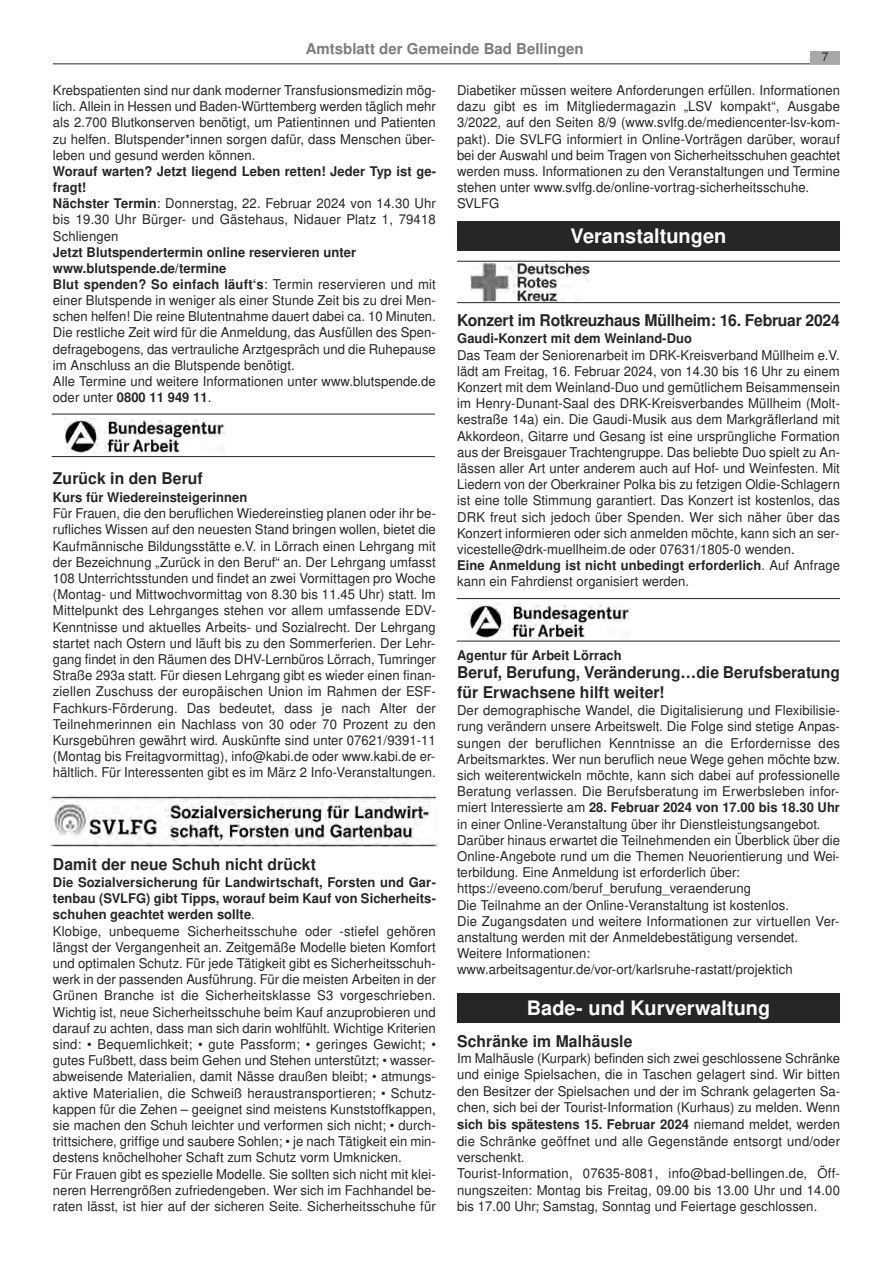
<style>
.page{position:relative;width:893px;height:1263px;background:#fff}
.page>*{position:absolute;margin:0;border:0;box-sizing:border-box;transform-origin:0 0}
.t1{font:700 19.95px "Nimbus San L";color:#fff}
.t2{font:700 16.2px/19.5px "Nimbus San L";color:#272526}
.t3{font:700 15px "Nimbus San L";color:#7d7c7d}
.t4{font:13.5px/16.2px "Nimbus San L";letter-spacing:.005em;color:#272526;text-align:justify}
.t5{font:700 13.35px/16px "Nimbus San L";letter-spacing:.005em;color:#272526}
.t6{font:12px "Nimbus San L";color:#272526}
.s1{font-weight:700;font-size:13.35px}
.s2{font-weight:400;font-size:13.5px}
</style>
<div class="page">
<hr style="left:53px;top:63px;width:787px;height:1px;background:#272526">
<div style="left:810px;top:51px;width:30px;height:12px;background:#a8a8a8"></div>
<img style="left:65px;top:419px;width:159px;height:35px">
<hr style="left:52px;top:414px;width:383px;height:1px;background:#272526">
<hr style="left:52px;top:456px;width:383px;height:1px;background:#272526">
<img style="left:469px;top:603px;width:160px;height:35px">
<hr style="left:456px;top:598px;width:383px;height:1px;background:#272526">
<hr style="left:456px;top:641px;width:383px;height:1px;background:#272526">
<img style="left:51px;top:796px;width:386px;height:50px">
<div style="left:457px;top:221px;width:382px;height:30px;background:#272526"></div>
<hr style="left:457px;top:261px;width:382px;height:1px;background:#272526">
<hr style="left:457px;top:302px;width:382px;height:1px;background:#272526">
<img style="left:470px;top:262px;width:119px;height:39px">
<div style="left:457px;top:993px;width:383px;height:30px;background:#272526"></div>
<p class="t3" style="left:306px;top:43px;width:279px">Amtsblatt der Gemeinde Bad Bellingen</p>
<p class="t6" style="left:821px;top:52px;width:8px">7</p>
<p class="t4" style="left:53px;top:83px;width:384px">Krebspatienten sind nur dank moderner Transfusionsmedizin mög&shy;lich. Allein in Hessen und Baden-Württemberg werden täglich mehr als 2.700 Blutkonserven benötigt, um Patientinnen und Patienten zu helfen. Blutspender*innen sorgen dafür, dass Menschen über&shy;leben und gesund werden können.</p>
<p class="t5" style="left:53px;top:164px;width:385px">Worauf warten? Jetzt liegend Leben retten! Jeder Typ ist ge&shy;fragt!</p>
<p class="t4" style="left:53px;top:197px;width:384px"><span class="s1">Nächster Termin</span>: Donnerstag, 22. Februar 2024 von 14.30 Uhr bis 19.30 Uhr Bürger- und Gästehaus, Nidauer Platz 1, 79418<br>Schliengen</p>
<p class="t5" style="left:53px;top:245px;width:384px">Jetzt Blutspendertermin online reservieren unter www.blutspende.de/termine<br>Blut spenden? So einfach läuft‘s<span class="s2">: Termin reservieren und mit</span></p>
<p class="t4" style="left:53px;top:293px;width:384px;text-align:left">einer Blutspende in weniger als einer Stunde Zeit bis zu drei Men&shy;schen helfen! Die reine Blutentnahme dauert dabei ca. 10 Minuten.<br>Die restliche Zeit wird für die Anmeldung, das Ausfüllen des Spen&shy;defragebogens, das vertrauliche Arztgespräch und die Ruhepause im Anschluss an die Blutspende benötigt.<br>Alle Termine und weitere Informationen unter www.blutspende.de</p>
<p class="t5" style="left:53px;top:391px;width:160px"><span class="s2">oder unter</span> 0800 11 949 11<span class="s2">.</span></p>
<p class="t4" style="left:457px;top:83px;width:384px;text-align:left">Diabetiker müssen weitere Anforderungen erfüllen. Informationen dazu gibt es im Mitgliedermagazin „LSV kompakt“, Ausgabe 3/2022, auf den Seiten 8/9 (www.svlfg.de/mediencenter-lsv-kom&shy;pakt). Die SVLFG informiert in Online-Vorträgen darüber, worauf bei der Auswahl und beim Tragen von Sicherheitsschuhen geachtet werden muss. Informationen zu den Veranstaltungen und Termine stehen unter www.svlfg.de/online-vortrag-sicherheitsschuhe.<br>SVLFG</p>
<h1 class="t1" style="left:570px;top:228px;width:157px">Veranstaltungen</h1>
<p class="t2" style="left:457px;top:312px;width:384px">Konzert im Rotkreuzhaus Müllheim: 16. Februar 2024</p>
<p class="t5" style="left:457px;top:332px;width:236px">Gaudi-Konzert mit dem Weinland-Duo</p>
<p class="t4" style="left:457px;top:348px;width:384px">Das Team der Seniorenarbeit im DRK-Kreisverband Müllheim e.V. lädt am Freitag, 16. Februar 2024, von 14.30 bis 16 Uhr zu einem Konzert mit dem Weinland-Duo und gemütlichem Beisammensein im Henry-Dunant-Saal des DRK-Kreisverbandes Müllheim (Molt&shy;kestraße 14a) ein. Die Gaudi-Musik aus dem Markgräflerland mit Akkordeon, Gitarre und Gesang ist eine ursprüngliche Formation aus der Breisgauer Trachtengruppe. Das beliebte Duo spielt zu An&shy;lässen aller Art unter anderem auch auf Hof- und Weinfesten. Mit Liedern von der Oberkrainer Polka bis zu fetzigen Oldie-Schlagern ist eine tolle Stimmung garantiert. Das Konzert ist kostenlos, das DRK freut sich jedoch über Spenden. Wer sich näher über das Konzert informieren oder sich anmelden möchte, kann sich an ser&shy;vicestelle@drk-muellheim.de oder 07631/1805-0 wenden.</p>
<p class="t5" style="left:457px;top:559px;width:384px">Eine Anmeldung ist nicht unbedingt erforderlich<span class="s2">. Auf Anfrage</span></p>
<p class="t4" style="left:457px;top:575px;width:233px">kann ein Fahrdienst organisiert werden.</p>
<p class="t2" style="left:53px;top:471px;width:151px">Zurück in den Beruf</p>
<p class="t5" style="left:53px;top:491px;width:196px">Kurs für Wiedereinsteigerinnen</p>
<p class="t4" style="left:53px;top:507px;width:384px">Für Frauen, die den beruflichen Wiedereinstieg planen oder ihr be&shy;rufliches Wissen auf den neuesten Stand bringen wollen, bietet die Kaufmännische Bildungsstätte e.V. in Lörrach einen Lehrgang mit der Bezeichnung „Zurück in den Beruf“ an. Der Lehrgang umfasst 108 Unterrichtsstunden und findet an zwei Vormittagen pro Woche (Montag- und Mittwochvormittag von 8.30 bis 11.45 Uhr) statt. Im Mittelpunkt des Lehrganges stehen vor allem umfassende EDV-Kenntnisse und aktuelles Arbeits- und Sozialrecht. Der Lehrgang startet nach Ostern und läuft bis zu den Sommerferien. Der Lehr&shy;gang findet in den Räumen des DHV-Lernbüros Lörrach, Tumringer Straße 293a statt. Für diesen Lehrgang gibt es wieder einen finan&shy;ziellen Zuschuss der europäischen Union im Rahmen der ESF-Fachkurs-Förderung. Das bedeutet, dass je nach Alter der Teilnehmerinnen ein Nachlass von 30 oder 70 Prozent zu den Kursgebühren gewährt wird. Auskünfte sind unter 07621/9391-11 (Montag bis Freitagvormittag), info@kabi.de oder www.kabi.de er&shy;hältlich. Für Interessenten gibt es im März 2 Info-Veranstaltungen.</p>
<p class="t5" style="left:457px;top:649px;width:166px">Agentur für Arbeit Lörrach</p>
<p class="t2" style="left:457px;top:664px;width:384px">Beruf, Berufung, Veränderung…die Berufsberatung für Erwachsene hilft weiter!</p>
<p class="t4" style="left:457px;top:704px;width:384px">Der demographische Wandel, die Digitalisierung und Flexibilisie&shy;rung verändern unsere Arbeitswelt. Die Folge sind stetige Anpas&shy;sungen der beruflichen Kenntnisse an die Erfordernisse des Arbeitsmarktes. Wer nun beruflich neue Wege gehen möchte bzw. sich weiterentwickeln möchte, kann sich dabei auf professionelle Beratung verlassen. Die Berufsberatung im Erwerbsleben infor-</p>
<p class="t5" style="left:457px;top:801px;width:384px"><span class="s2">miert Interessierte am</span> 28. Februar 2024 von 17.00 bis 18.30 Uhr</p>
<p class="t4" style="left:457px;top:817px;width:384px;text-align:left">in einer Online-Veranstaltung über ihr Dienstleistungsangebot.<br>Darüber hinaus erwartet die Teilnehmenden ein Überblick über die Online-Angebote rund um die Themen Neuorientierung und Wei&shy;terbildung. Eine Anmeldung ist erforderlich über: https://eveeno.com/beruf_berufung_veraenderung<br>Die Teilnahme an der Online-Veranstaltung ist kostenlos.<br>Die Zugangsdaten und weitere Informationen zur virtuellen Ver&shy;anstaltung werden mit der Anmeldebestätigung versendet.<br>Weitere Informationen: www.arbeitsagentur.de/vor-ort/karlsruhe-rastatt/projektich</p>
<h1 class="t1" style="left:527px;top:1000px;width:245px">Bade- und Kurverwaltung</h1>
<p class="t2" style="left:457px;top:1033px;width:177px">Schränke im Malhäusle</p>
<p class="t4" style="left:457px;top:1051px;width:384px">Im Malhäusle (Kurpark) befinden sich zwei geschlossene Schränke und einige Spielsachen, die in Taschen gelagert sind. Wir bitten den Besitzer der Spielsachen und der im Schrank gelagerten Sa&shy;chen, sich bei der Tourist-Information (Kurhaus) zu melden. Wenn</p>
<p class="t5" style="left:457px;top:1118px;width:384px">sich bis spätestens 15. Februar 2024 <span class="s2">niemand meldet, werden</span></p>
<p class="t4" style="left:457px;top:1134px;width:384px;text-align:left">die Schränke geöffnet und alle Gegenstände entsorgt und/oder verschenkt.<br>Tourist-Information, 07635-8081, info@bad-bellingen.de, Öff&shy;nungszeiten: Montag bis Freitag, 09.00 bis 13.00 Uhr und 14.00 bis 17.00 Uhr; Samstag, Sonntag und Feiertage geschlossen.</p>
<p class="t2" style="left:53px;top:856px;width:265px">Damit der neue Schuh nicht drückt</p>
<p class="t5" style="left:53px;top:876px;width:384px;text-align:justify">Die Sozialversicherung für Landwirtschaft, Forsten und Gar&shy;tenbau (SVLFG) gibt Tipps, worauf beim Kauf von Sicherheits&shy;schuhen geachtet werden sollte<span class="s2">.</span></p>
<p class="t4" style="left:53px;top:924px;width:384px;text-align:left">Klobige, unbequeme Sicherheitsschuhe oder -stiefel gehören längst der Vergangenheit an. Zeitgemäße Modelle bieten Komfort und optimalen Schutz. Für jede Tätigkeit gibt es Sicherheitsschuh&shy;werk in der passenden Ausführung. Für die meisten Arbeiten in der Grünen Branche ist die Sicherheitsklasse S3 vorgeschrieben.<br>Wichtig ist, neue Sicherheitsschuhe beim Kauf anzuprobieren und darauf zu achten, dass man sich darin wohlfühlt. Wichtige Kriterien sind: • Bequemlichkeit; • gute Passform; • geringes Gewicht; • gutes Fußbett, dass beim Gehen und Stehen unterstützt; • wasser&shy;abweisende Materialien, damit Nässe draußen bleibt; • atmungs&shy;aktive Materialien, die Schweiß heraustransportieren; • Schutz&shy;kappen für die Zehen – geeignet sind meistens Kunststoffkappen, sie machen den Schuh leichter und verformen sich nicht; • durch&shy;trittsichere, griffige und saubere Sohlen; • je nach Tätigkeit ein min&shy;destens knöchelhoher Schaft zum Schutz vorm Umknicken.<br>Für Frauen gibt es spezielle Modelle. Sie sollten sich nicht mit klei&shy;neren Herrengrößen zufriedengeben. Wer sich im Fachhandel be&shy;raten lässt, ist hier auf der sicheren Seite. Sicherheitsschuhe für</p>
</div>
